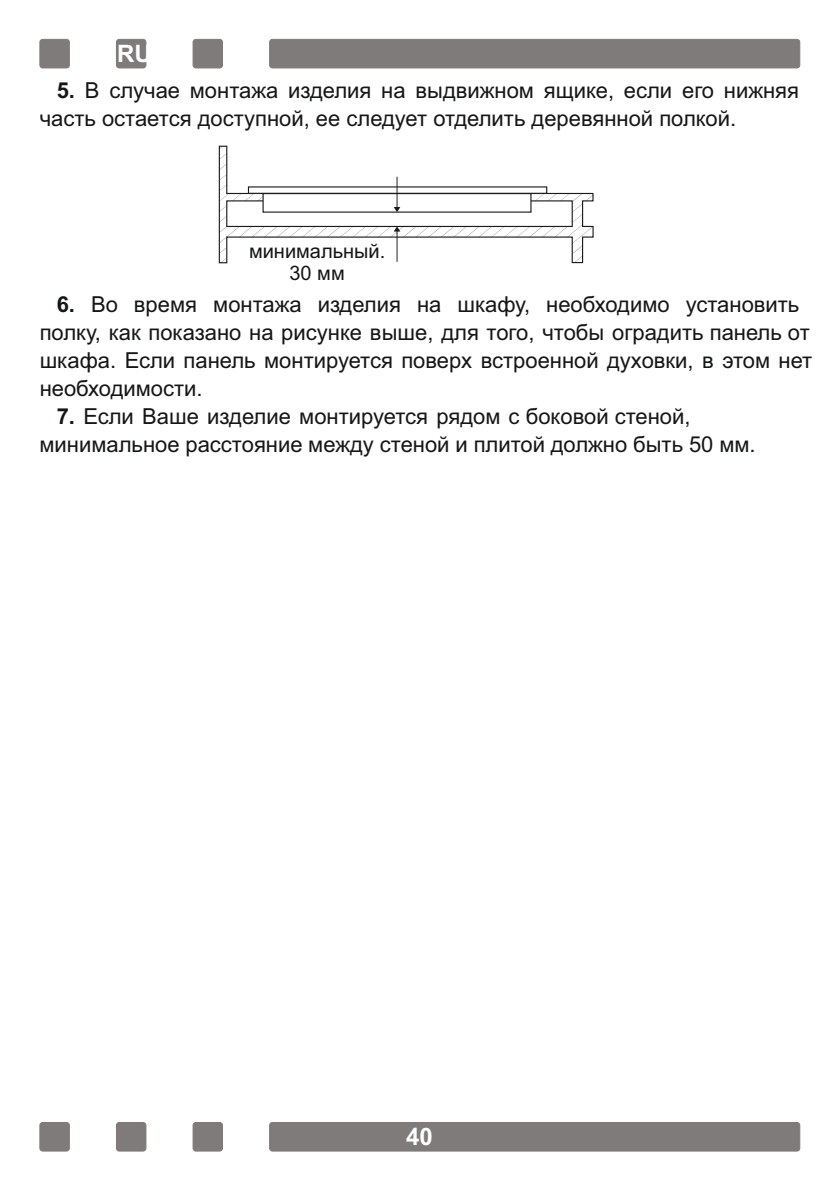
<style>
.page{position:relative;width:838px;height:1191px;background:#fff}
.page>*{position:absolute;margin:0;border:0;box-sizing:border-box;transform-origin:0 0}
.t1{font:700 24px "Arial";color:#fff}
.t2{font:22px/28px "Arial";color:#151616}
.t3{font:20px/22px "Arial";color:#151616;text-align:center}
.s1{font-weight:700}
</style>
<div class="page">
<div style="left:270px;top:39px;width:530px;height:29px;background:#7f7b7a;border-radius:3px"></div>
<div style="left:269px;top:39px;width:531px;height:29px;border:1px solid #7f7b7a;border-radius:3px"></div>
<div style="left:40px;top:39px;width:29px;height:29px;background:#7f7b7a;border-radius:3px"></div>
<div style="left:40px;top:39px;width:30px;height:29px;border:1px solid #7f7b7a;border-radius:3px"></div>
<div style="left:193px;top:39px;width:29px;height:29px;background:#7f7b7a;border-radius:3px"></div>
<div style="left:193px;top:39px;width:30px;height:29px;border:1px solid #7f7b7a;border-radius:3px"></div>
<div style="left:116px;top:39px;width:30px;height:29px;background:#7f7b7a;border-radius:3px"></div>
<div style="left:116px;top:39px;width:30px;height:29px;border:1px solid #7f7b7a;border-radius:3px"></div>
<div style="left:270px;top:1122px;width:530px;height:28px;background:#7f7b7a;border-radius:3px"></div>
<div style="left:269px;top:1121px;width:531px;height:29px;border:1px solid #7f7b7a;border-radius:3px"></div>
<div style="left:40px;top:1122px;width:29px;height:28px;background:#7f7b7a;border-radius:3px"></div>
<div style="left:40px;top:1121px;width:30px;height:29px;border:1px solid #7f7b7a;border-radius:3px"></div>
<div style="left:193px;top:1122px;width:29px;height:28px;background:#7f7b7a;border-radius:3px"></div>
<div style="left:193px;top:1121px;width:30px;height:29px;border:1px solid #7f7b7a;border-radius:3px"></div>
<div style="left:116px;top:1122px;width:30px;height:28px;background:#7f7b7a;border-radius:3px"></div>
<div style="left:116px;top:1121px;width:30px;height:29px;border:1px solid #7f7b7a;border-radius:3px"></div>
<svg style="left:219px;top:146px;width:374px;height:117px"></svg>
<p class="t1" style="left:117px;top:45px;width:36px">RU</p>
<p class="t2" style="left:40px;top:78px;width:761px;text-indent:17px"><span class="s1">5.</span> В случае монтажа изделия на выдвижном ящике, если его нижняя часть остается доступной, ее следует отделить деревянной полкой.</p>
<p class="t3" style="left:249px;top:241px;width:138px">минимальный.<br>30 мм</p>
<p class="t2" style="left:40px;top:292px;width:774px;text-indent:17px"><span class="s1">6.</span> Во время монтажа изделия на шкафу, необходимо установить полку, как показано на рисунке выше, для того, чтобы оградить панель от шкафа. Если панель монтируется поверх встроенной духовки, в этом нет необходимости.</p>
<p class="t2" style="left:39px;top:404px;width:718px;text-indent:17px"><span class="s1">7.</span> Если Ваше изделие монтируется рядом с боковой стеной, минимальное расстояние между стеной и плитой должно быть 50 мм.</p>
<p class="t1" style="left:406px;top:1127px;width:28px">40</p>
</div>
